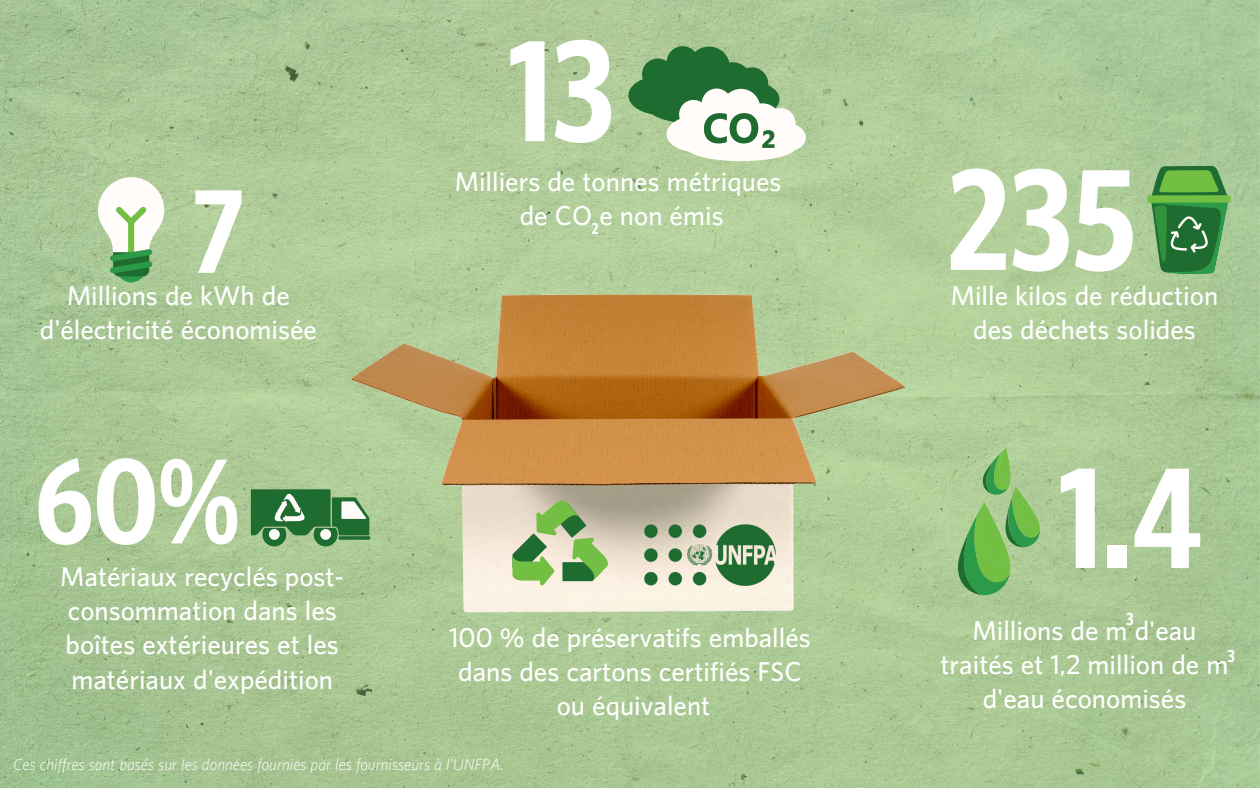
<style>
.page{position:relative;width:1260px;height:788px;background:#fff}
.page>*{position:absolute;margin:0;border:0;box-sizing:border-box;transform-origin:0 0}
.t1{font:700 condensed 131.25px "UNFPA";color:#fff}
.t2{font:700 condensed 130.9px "UNFPA";color:#fff}
.t3{font:700 condensed 130.55px "UNFPA";color:#fff}
.t4{font:700 condensed 110.16px "UNFPA";color:#fff}
.t5{font:700 condensed 108.33px "UNFPA";color:#fff}
.t6{font:600 24.5px/34.1px "UNFPA";color:#fff;text-align:center}
.t7{font:700 condensed 16.01px "UNFPA";color:#fffcf9}
.t8{font:italic 300 14.88px "UNFPA";color:#fff}
.t9{font:700 condensed 14.35px "UNFPA";color:#fffcf9}
</style>
<div class="page">
<img style="left:0;top:0;width:1260px;height:787px">
<img style="left:353px;top:267px;width:554px;height:349px">
<svg style="left:513px;top:497px;width:98px;height:89px;background:#a2bc88"></svg>
<img style="left:645px;top:524px;width:130px;height:61px">
<svg style="left:628px;top:46px;width:178px;height:115px"></svg>
<svg style="left:1147px;top:166px;width:84px;height:108px;background:#569a53"></svg>
<svg style="left:98px;top:177px;width:66px;height:105px"></svg>
<svg style="left:958px;top:447px;width:83px;height:149px;background:#87be73"></svg>
<hr style="left:339px;top:536px;width:31px;height:3px;background:#1f6c31">
<svg style="left:251px;top:489px;width:118px;height:57px;background:#599260"></svg>
<h3 class="t5" style="left:193px;top:189px;width:53px">7</h3>
<p class="t6" style="left:40px;top:280px;width:279px">Millions de kWh de d'électricité économisée</p>
<h3 class="t4" style="left:35px;top:458px;width:206px">60%</h3>
<p class="t6" style="left:60px;top:562px;width:285px;text-align:left">Matériaux recyclés post&shy;consommation dans les boîtes extérieures et les matériaux d'expédition</p>
<h1 class="t1" style="left:509px;top:40px;width:107px">13</h1>
<p class="t6" style="left:455px;top:167px;width:328px">Milliers de tonnes métriques de CO e non émis</p>
<p class="t9" style="left:592px;top:222px;width:8px">2</p>
<p class="t6" style="left:449px;top:622px;width:363px">100 % de préservatifs emballés dans des cartons certifiés FSC ou équivalent</p>
<p class="t8" style="left:13px;top:758px;width:492px">Ces chiffres sont basés sur les données fournies par les fournisseurs à l'UNFPA.</p>
<h2 class="t2" style="left:947px;top:168px;width:191px">235</h2>
<p class="t6" style="left:951px;top:280px;width:269px">Mille kilos de réduction des déchets solides</p>
<h3 class="t3" style="left:1059px;top:467px;width:143px">1.4</h3>
<p class="t7" style="left:1126px;top:612px;width:9px">3</p>
<p class="t6" style="left:941px;top:615px;width:289px">Millions de m d'eau traités et 1,2 million de m d'eau économisés</p>
<p class="t7" style="left:1228px;top:649px;width:9px">3</p>
</div>
